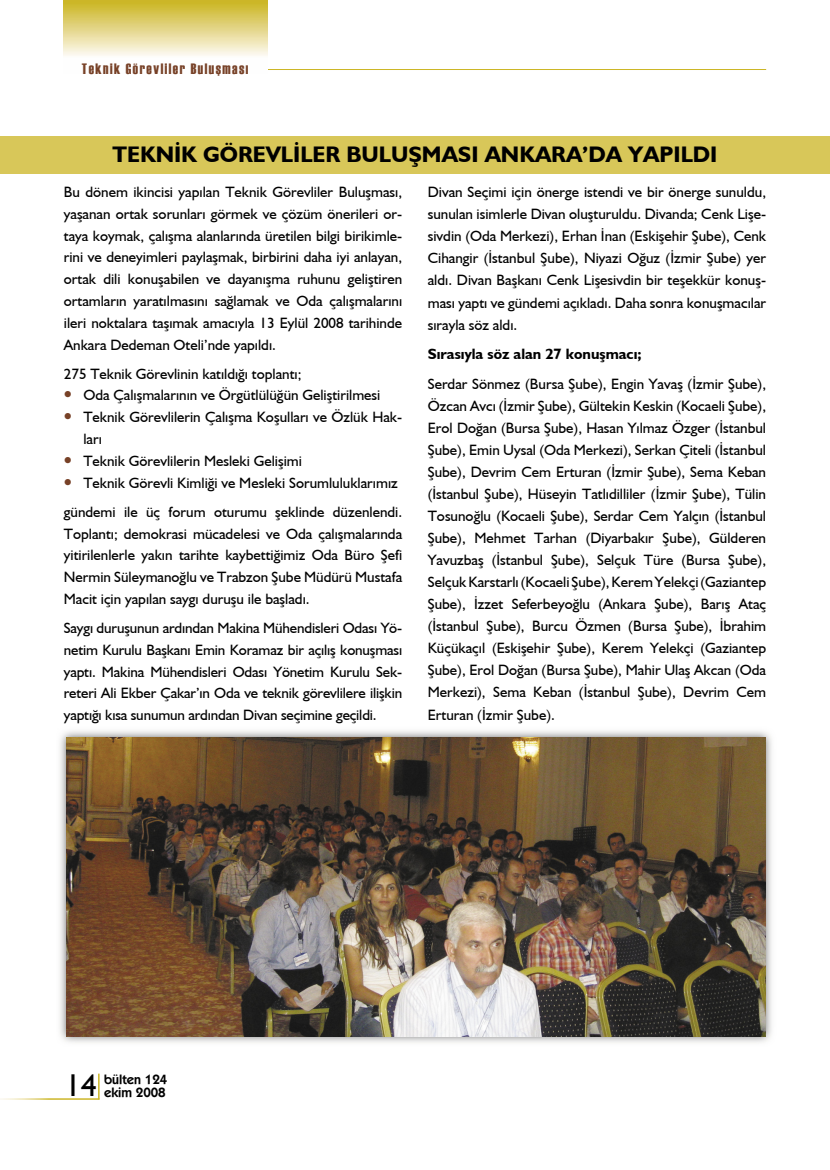
<style>
.page{position:relative;width:830px;height:1170px;background:#fff}
.page>*{position:absolute;margin:0;border:0;box-sizing:border-box;transform-origin:0 0}
.t1{font:31.5px "Humanist 521 BT";color:#000}
.t2{font:700 22.5px "Humanist 521 BT";color:#000}
.t3{font:15px/22px "Humanist 521 BT";color:#000;text-align:justify}
.t4{font:700 15px "Humanist 521 BT";color:#000}
.t5{font:15px "Haettenschweiler";letter-spacing:.1em;color:#774127}
.t6{font:600 13.5px/13.5px "Kabel IT Cby BT";color:#000}
.s1{font-family:"Tahoma";font-size:18px;color:#774127}
</style>
<div class="page">
<hr style="left:140px;top:69px;width:625px;height:1px;background:#ccb627">
<svg style="left:98px;top:1073px;width:1px;height:25px"></svg>
<svg style="left:63px;top:0;width:204px;height:70px"></svg>
<div style="left:0;top:136px;width:829px;height:38px;background:#d8c759"></div>
<img style="left:60px;top:731px;width:712px;height:312px">
<img style="left:67px;top:737px;width:697px;height:298px">
<p class="t5" style="left:82px;top:58px;width:168px">Teknik Görevliler Buluşması</p>
<h2 class="t2" style="left:112px;top:140px;width:606px">TEKNİK GÖREVLİLER BULUŞMASI ANKARA’DA YAPILDI</h2>
<p class="t3" style="left:64px;top:181px;width:340px">Bu dönem ikincisi yapılan Teknik Görevliler Buluşması, yaşanan ortak sorunları görmek ve çözüm önerileri or&shy;taya koymak, çalışma alanlarında üretilen bilgi birikimle&shy;rini ve deneyimleri paylaşmak, birbirini daha iyi anlayan, ortak dili konuşabilen ve dayanışma ruhunu geliştiren ortamların yaratılmasını sağlamak ve Oda çalışmalarını ileri noktalara taşımak amacıyla 13 Eylül 2008 tarihinde Ankara Dedeman Oteli’nde yapıldı.</p>
<p class="t3" style="left:64px;top:362px;width:239px">275 Teknik Görevlinin katıldığı toplantı;</p>
<p class="t3" style="left:64px;top:384px;width:318px"><span class="s1">•</span> Oda Çalışmalarının ve Örgütlülüğün Geliştirilmesi</p>
<p class="t3" style="left:83px;top:406px;width:320px;text-indent:-20px"><span class="s1">•</span> Teknik Görevlilerin Çalışma Koşulları ve Özlük Hak&shy;ları</p>
<p class="t3" style="left:64px;top:449px;width:239px"><span class="s1">•</span> Teknik Görevlilerin Mesleki Gelişimi</p>
<p class="t3" style="left:64px;top:467px;width:340px;line-height:29.2px"><span class="s1">•</span> Teknik Görevli Kimliği ve Mesleki Sorumluluklarımız gündemi ile üç forum oturumu şeklinde düzenlendi.</p>
<p class="t3" style="left:64px;top:522px;width:340px">Toplantı; demokrasi mücadelesi ve Oda çalışmalarında yitirilenlerle yakın tarihte kaybettiğimiz Oda Büro Şefi Nermin Süleymanoğlu ve Trabzon Şube Müdürü Mustafa Macit için yapılan saygı duruşu ile başladı.</p>
<p class="t3" style="left:64px;top:616px;width:340px">Saygı duruşunun ardından Makina Mühendisleri Odası Yö&shy;netim Kurulu Başkanı Emin Koramaz bir açılış konuşması yaptı. Makina Mühendisleri Odası Yönetim Kurulu Sek&shy;reteri Ali Ekber Çakar’ın Oda ve teknik görevlilere ilişkin yaptığı kısa sunumun ardından Divan seçimine geçildi.</p>
<p class="t3" style="left:427px;top:181px;width:340px">Divan Seçimi için önerge istendi ve bir önerge sunuldu, sunulan isimlerle Divan oluşturuldu. Divanda; Cenk Lişe&shy;sivdin (Oda Merkezi), Erhan İnan (Eskişehir Şube), Cenk Cihangir (İstanbul Şube), Niyazi Oğuz (İzmir Şube) yer aldı. Divan Başkanı Cenk Lişesivdin bir teşekkür konuş&shy;ması yaptı ve gündemi açıkladı. Daha sonra konuşmacılar sırayla söz aldı.</p>
<p class="t4" style="left:427px;top:344px;width:215px">Sırasıyla söz alan 27 konuşmacı;</p>
<p class="t3" style="left:427px;top:372px;width:340px">Serdar Sönmez (Bursa Şube), Engin Yavaş (İzmir Şube), Özcan Avcı (İzmir Şube), Gültekin Keskin (Kocaeli Şube), Erol Doğan (Bursa Şube), Hasan Yılmaz Özger (İstanbul Şube), Emin Uysal (Oda Merkezi), Serkan Çiteli (İstanbul Şube), Devrim Cem Erturan (İzmir Şube), Sema Keban (İstanbul Şube), Hüseyin Tatlıdilliler (İzmir Şube), Tülin Tosunoğlu (Kocaeli Şube), Serdar Cem Yalçın (İstanbul Şube), Mehmet Tarhan (Diyarbakır Şube), Gülderen Yavuzbaş (İstanbul Şube), Selçuk Türe (Bursa Şube), Selçuk Karstarlı (Kocaeli Şube), Kerem Yelekçi (Gaziantep Şube), İzzet Seferbeyoğlu (Ankara Şube), Barış Ataç (İstanbul Şube), Burcu Özmen (Bursa Şube), İbrahim Küçükaçıl (Eskişehir Şube), Kerem Yelekçi (Gaziantep Şube), Erol Doğan (Bursa Şube), Mahir Ulaş Akcan (Oda Merkezi), Sema Keban (İstanbul Şube), Devrim Cem Erturan (İzmir Şube).</p>
<h1 class="t1" style="left:65px;top:1065px;width:33px">14</h1>
<p class="t6" style="left:104px;top:1071px;width:65px">bülten 124 ekim 2008</p>
</div>
